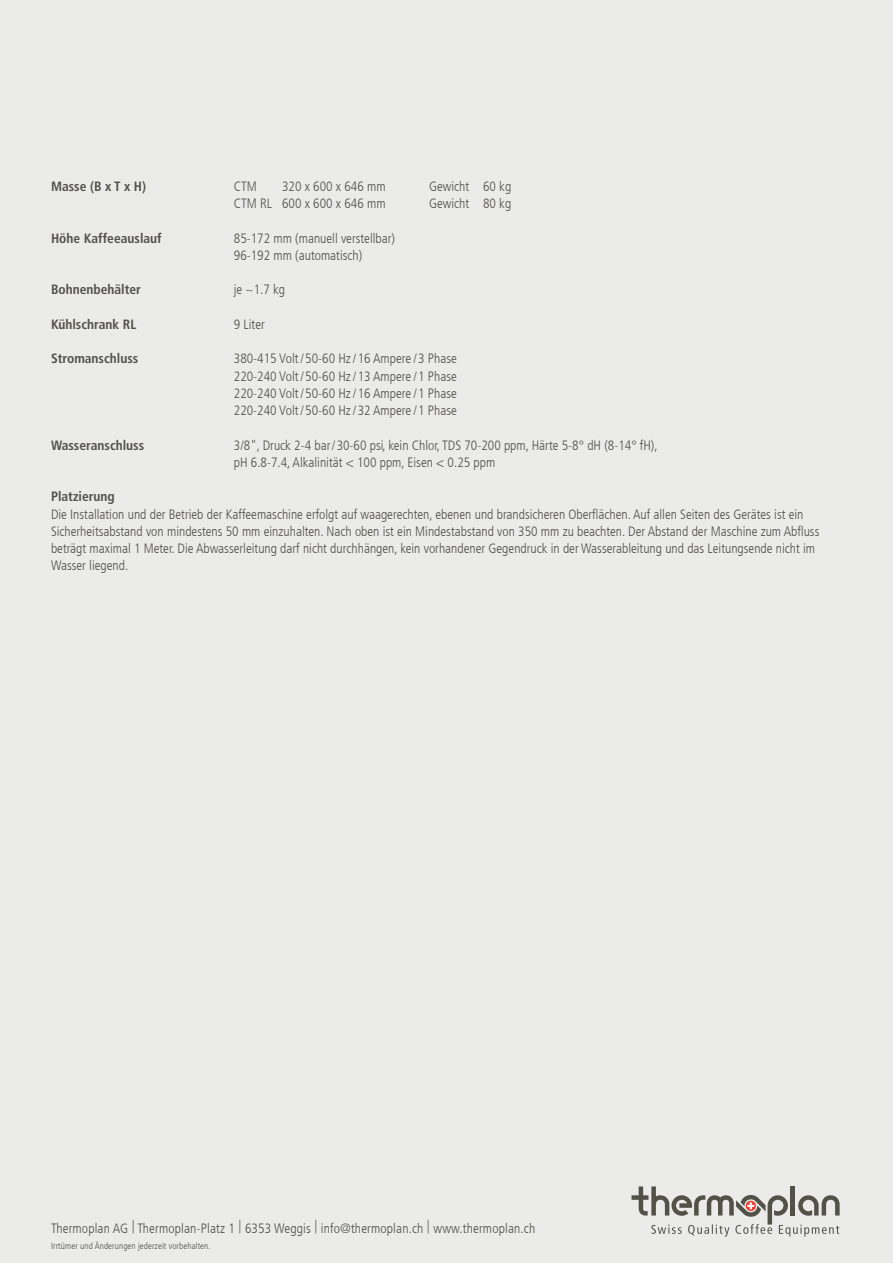
<style>
.page{position:relative;width:893px;height:1263px;background:#ebebea}
.page>*{position:absolute;margin:0;border:0;box-sizing:border-box;transform-origin:0 0}
.t1{font:300 condensed 13.5px/17.2px "Frutiger LT Com";color:#535249}
.t2{font:700 condensed 13.5px "Frutiger LT Com";color:#535249}
.t3{font:300 condensed 9px "Frutiger LT Com";letter-spacing:.01em;color:#535249}
</style>
<div class="page">
<svg style="left:631px;top:1186px;width:209px;height:50px"></svg>
<hr style="left:791px;top:1186px;width:4px;height:29px;background:#535249">
<p class="t2" style="left:51px;top:178px;width:97px">Masse (B x T x H)</p>
<p class="t1" style="left:234px;top:177px;width:24px">CTM</p>
<p class="t1" style="left:282px;top:177px;width:105px">320 x 600 x 646 mm</p>
<p class="t1" style="left:429px;top:177px;width:84px">Gewicht 60 kg</p>
<p class="t1" style="left:234px;top:195px;width:153px">CTM RL 600 x 600 x 646 mm</p>
<p class="t1" style="left:429px;top:195px;width:84px">Gewicht 80 kg</p>
<p class="t2" style="left:51px;top:230px;width:112px">Höhe Kaffeeauslauf</p>
<p class="t1" style="left:234px;top:229px;width:163px">85-172 mm (manuell verstellbar)<br>96-192 mm (automatisch)</p>
<p class="t2" style="left:51px;top:282px;width:92px">Bohnenbehälter</p>
<p class="t1" style="left:234px;top:281px;width:53px">je ~1.7 kg</p>
<p class="t2" style="left:51px;top:316px;width:87px">Kühlschrank RL</p>
<p class="t1" style="left:234px;top:315px;width:32px">9 Liter</p>
<p class="t2" style="left:51px;top:351px;width:89px">Stromanschluss</p>
<p class="t1" style="left:234px;top:350px;width:224px;text-align:justify">380-415 Volt / 50-60 Hz / 16 Ampere / 3 Phase 220-240 Volt / 50-60 Hz / 13 Ampere / 1 Phase 220-240 Volt / 50-60 Hz / 16 Ampere / 1 Phase 220-240 Volt / 50-60 Hz / 32 Ampere / 1 Phase</p>
<p class="t2" style="left:51px;top:437px;width:95px">Wasseranschluss</p>
<p class="t1" style="left:234px;top:436px;width:425px">3/8", Druck 2-4 bar/30-60 psi, kein Chlor, TDS 70-200 ppm, Härte 5-8° dH (8-14° fH), pH 6.8-7.4, Alkalinität &lt; 100 ppm, Eisen &lt; 0.25 ppm</p>
<p class="t2" style="left:51px;top:489px;width:65px">Platzierung</p>
<p class="t1" style="left:51px;top:505px;width:770px">Die Installation und der Betrieb der Kaffeemaschine erfolgt auf waagerechten, ebenen und brandsicheren Oberflächen. Auf allen Seiten des Gerätes ist ein Sicherheitsabstand von mindestens 50 mm einzuhalten. Nach oben ist ein Mindestabstand von 350 mm zu beachten. Der Abstand der Maschine zum Abfluss beträgt maximal 1 Meter. Die Abwasserleitung darf nicht durchhängen, kein vorhandener Gegendruck in der Wasserableitung und das Leitungsende nicht im Wasser liegend.</p>
<p class="t1" style="left:51px;top:1219px;width:486px">Thermoplan AG | Thermoplan-Platz 1 | 6353 Weggis | info@thermoplan.ch | www.thermoplan.ch</p>
<p class="t3" style="left:51px;top:1241px;width:161px">Irrtümer und Änderungen jederzeit vorbehalten.</p>
</div>
